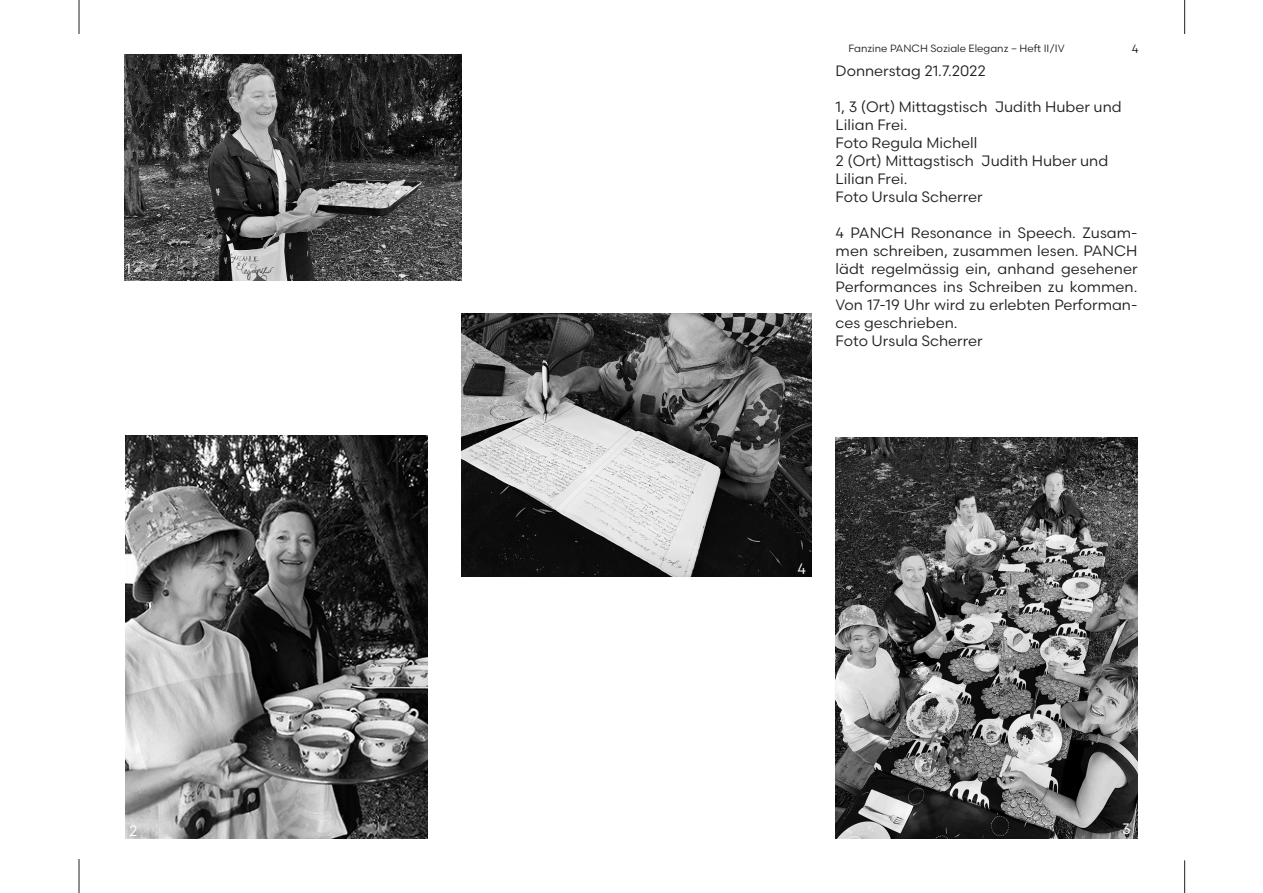
<style>
.page{position:relative;width:1263px;height:893px;background:#fff}
.page>*{position:absolute;margin:0;border:0;box-sizing:border-box;transform-origin:0 0}
.t1{font:15px/18px "Scandia";color:#231f20}
.t2{font:15px "Scandia";color:#fff}
.t3{font:12px "Scandia";color:#231f20}
.t4{font:10.5px "Scandia";color:#231f20}
</style>
<div class="page">
<hr style="left:1184px;top:860px;width:1px;height:33px;background:#231f20">
<hr style="left:1184px;top:0;width:1px;height:34px;background:#231f20">
<hr style="left:79px;top:859px;width:1px;height:34px;background:#231f20">
<hr style="left:79px;top:0;width:1px;height:34px;background:#231f20">
<img style="left:125px;top:436px;width:303px;height:403px">
<img style="left:461px;top:313px;width:351px;height:263px">
<img style="left:125px;top:54px;width:336px;height:227px">
<img style="left:836px;top:437px;width:301px;height:402px">
<p class="t2" style="left:125px;top:260px;width:7px">1</p>
<p class="t2" style="left:129px;top:822px;width:10px">2</p>
<p class="t4" style="left:848px;top:42px;width:218px">Fanzine PANCH Soziale Eleganz – Heft II/IV</p>
<p class="t3" style="left:1132px;top:42px;width:8px">4</p>
<p class="t1" style="left:836px;top:62px;width:152px">Donnerstag 21.7.2022</p>
<p class="t1" style="left:836px;top:98px;width:288px">1, 3 (Ort) Mittagstisch Judith Huber und<br>Lilian Frei.</p>
<p class="t1" style="left:836px;top:134px;width:143px">Foto Regula Michell</p>
<p class="t1" style="left:836px;top:152px;width:274px">2 (Ort) Mittagstisch Judith Huber und<br>Lilian Frei.</p>
<p class="t1" style="left:836px;top:188px;width:149px">Foto Ursula Scherrer</p>
<p class="t1" style="left:836px;top:224px;width:303px;text-align:justify">4 PANCH Resonance in Speech. Zusam&shy;men schreiben, zusammen lesen. PANCH lädt regelmässig ein, anhand gesehener Performances ins Schreiben zu kommen.<br>Von 17-19 Uhr wird zu erlebten Performan&shy;ces geschrieben.</p>
<p class="t1" style="left:836px;top:332px;width:149px">Foto Ursula Scherrer</p>
<p class="t2" style="left:797px;top:559px;width:10px">4</p>
<p class="t2" style="left:1122px;top:819px;width:10px">3</p>
</div>
